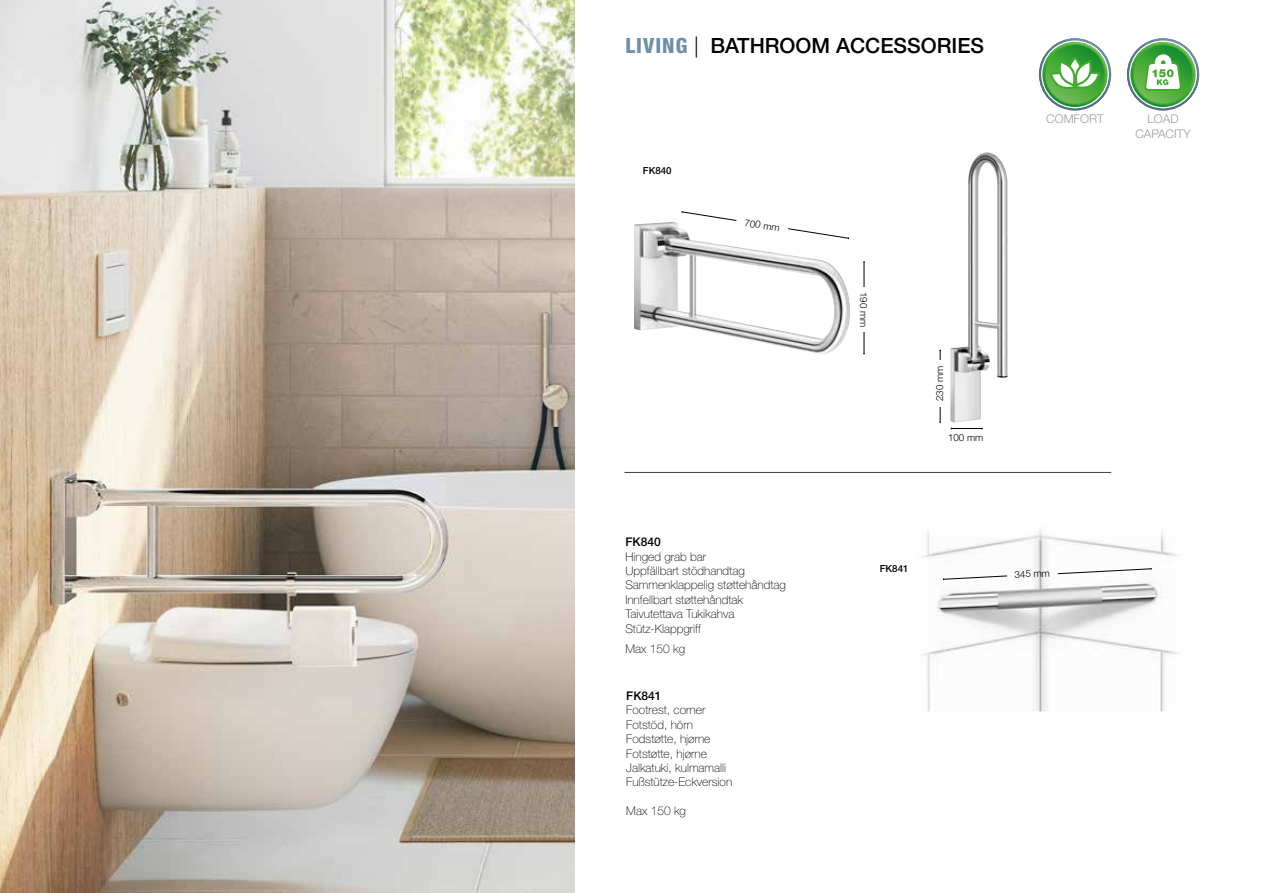
<style>
.page{position:relative;width:1263px;height:893px;background:#fff}
.page>*{position:absolute;margin:0;border:0;box-sizing:border-box;transform-origin:0 0}
.t1{font:500 21px "Helvetica Neue LT Std";color:#000}
.t2{font:100 12px/14.4px "Helvetica Neue LT Std";color:#000}
.t3{font:300 12px/14.4px "Helvetica Neue LT Std";color:#9d9d9d;text-align:center}
.t4{font:500 12px "Helvetica Neue LT Std";color:#000}
.t5{font:300 9.75px "Helvetica Neue LT Std";color:#000}
.t6{font:500 9.75px "Helvetica Neue LT Std";color:#000}
.s1{font-weight:800;font-stretch:condensed;color:#6d90a7}
.s2{font-weight:300}
</style>
<div class="page">
<svg style="left:682px;top:211px;width:167px;height:28px"></svg>
<hr style="left:864px;top:262px;width:1px;height:92px;background:#000">
<div style="left:858px;top:287px;width:11px;height:45px;background:#fff"></div>
<img style="left:950px;top:152px;width:58px;height:271px">
<hr style="left:951px;top:428px;width:31px;height:1px;background:#000">
<hr style="left:940px;top:350px;width:1px;height:72px;background:#000">
<div style="left:934px;top:361px;width:11px;height:46px;background:#fff"></div>
<img style="left:921px;top:529px;width:258px;height:182px">
<svg style="left:1057px;top:568px;width:95px;height:6px"></svg>
<svg style="left:943px;top:575px;width:64px;height:5px"></svg>
<hr style="left:624px;top:472px;width:487px;height:1px;background:#3c3c3b">
<svg style="left:1127px;top:38px;width:72px;height:72px"></svg>
<div style="left:1129px;top:41px;width:68px;height:67px;border:3px solid #fff;border-radius:50%"></div>
<svg style="left:1130px;top:42px;width:66px;height:65px"></svg>
<svg style="left:1133px;top:45px;width:60px;height:59px"></svg>
<div style="left:1133px;top:44px;width:60px;height:61px;border:1px solid #3dae2b;border-radius:50%"></div>
<div style="left:1155px;top:54px;width:16px;height:17px;border:6px solid #fff;border-radius:50%"></div>
<svg style="left:1143px;top:61px;width:38px;height:31px"></svg>
<svg style="left:1039px;top:38px;width:72px;height:72px"></svg>
<div style="left:1041px;top:41px;width:68px;height:67px;border:2px solid #fff;border-radius:50%"></div>
<svg style="left:1042px;top:42px;width:66px;height:65px"></svg>
<svg style="left:1045px;top:45px;width:60px;height:59px"></svg>
<div style="left:1045px;top:44px;width:60px;height:61px;border:1px solid #3dae2b;border-radius:50%"></div>
<div style="left:1068px;top:57px;width:14px;height:29px;border:2px solid #3dae2b;border-radius:50%"></div>
<svg style="left:1049px;top:61px;width:52px;height:32px"></svg>
<img style="left:634px;top:222px;width:201px;height:132px">
<img style="left:0;top:0;width:574px;height:893px">
<h1 class="t1" style="left:625px;top:33px;width:360px"><span class="s1">LIVING</span> <span class="s2">|</span> BATHROOM ACCESSORIES</h1>
<p class="t6" style="left:643px;top:165px;width:30px">FK840</p>
<p class="t5" style="left:746px;top:216px;width:37px;rotate:9deg">700 mm</p>
<p class="t5" style="left:869px;top:292px;width:37px;rotate:90deg">190 mm</p>
<p class="t5" style="left:934px;top:401px;width:37px;rotate:-90deg">230 mm</p>
<p class="t5" style="left:948px;top:431px;width:37px">100 mm</p>
<p class="t3" style="left:1046px;top:112px;width:59px">COMFORT</p>
<p class="t3" style="left:1135px;top:112px;width:57px">LOAD<br>CAPACITY</p>
<p class="t4" style="left:625px;top:535px;width:37px">FK840</p>
<p class="t2" style="left:625px;top:549px;width:162px">Hinged grab bar<br>Uppfällbart stödhandtag<br>Sammenklappelig støttehåndtag<br>Innfellbart støttehåndtak<br>Taivutettava Tukikahva<br>Stütz-Klappgriff</p>
<p class="t2" style="left:625px;top:641px;width:61px">Max 150 kg</p>
<p class="t4" style="left:626px;top:689px;width:37px">FK841</p>
<p class="t2" style="left:626px;top:703px;width:108px">Footrest, corner<br>Fotstöd, hörn<br>Fodstøtte, hjørne<br>Fotstøtte, hjørne<br>Jalkatuki, kulmamalli<br>Fußstütze-Eckversion</p>
<p class="t2" style="left:626px;top:804px;width:61px">Max 150 kg</p>
<p class="t6" style="left:880px;top:563px;width:30px">FK841</p>
<p class="t5" style="left:1014px;top:569px;width:37px;rotate:-3deg">345 mm</p>
</div>
